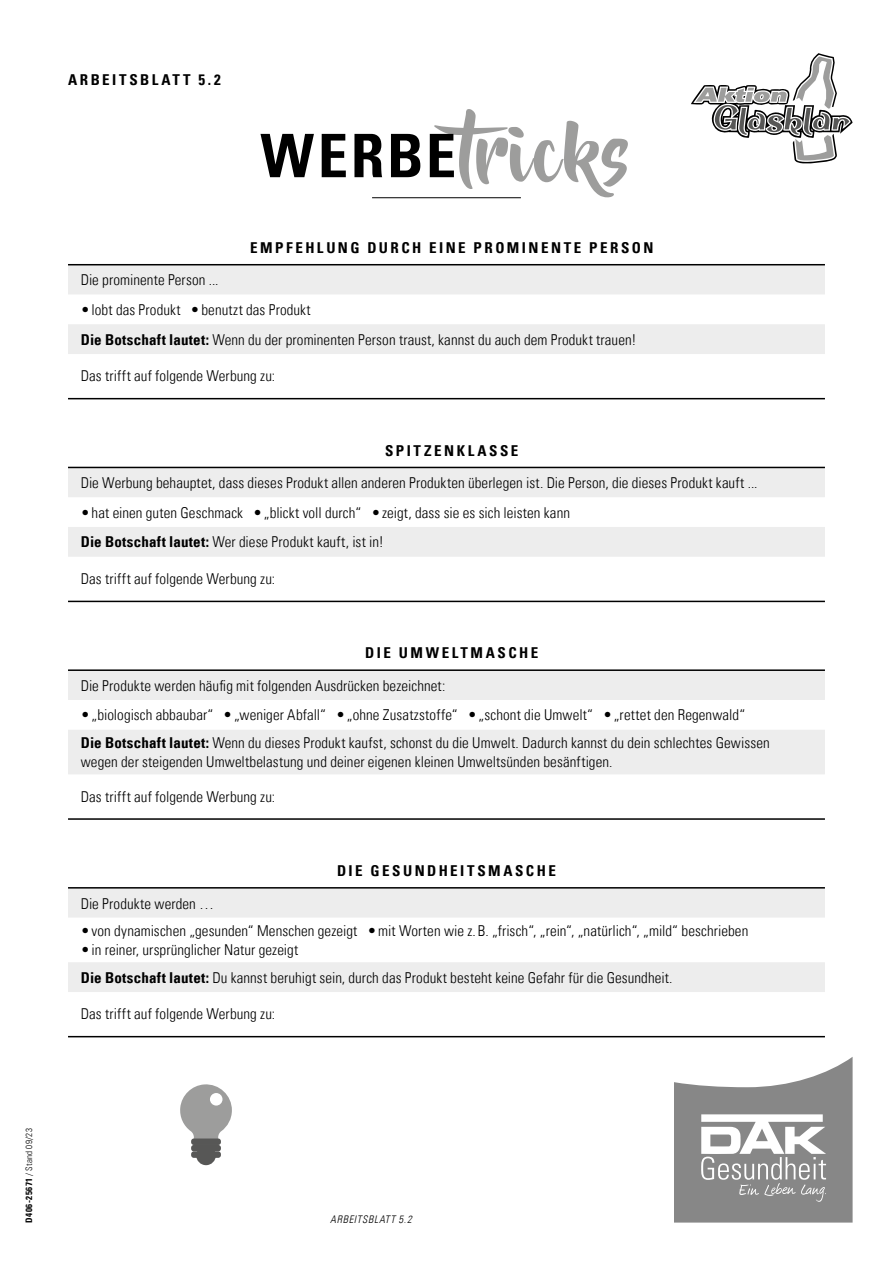
<style>
.page{position:relative;width:893px;height:1263px;background:#fff}
.page>*{position:absolute;margin:0;border:0;box-sizing:border-box;transform-origin:0 0}
.t1{font:78.75px "Beyond The Mountains";letter-spacing:.025em;color:#9d9d9c}
.t2{font:15px/27.9px "Univers Com 47 Light Cond";letter-spacing:.005em;color:#000}
.t3{font:15px "Univers Com 67 Bold Cond";letter-spacing:.165em;color:#000}
.t4{font:10.5px "Univers Com 47 Light Cond Obl";letter-spacing:.07em;color:#000}
.t5{font:9px "Univers Com 47 Light Cond";letter-spacing:.04em;color:#000}
.s1{font-family:"Univers Com 67 Bold Cond";font-size:60px;color:#000}
.s2{font-family:"Univers Com 67 Bold Cond"}
</style>
<div class="page">
<svg style="left:674px;top:1057px;width:179px;height:165px"></svg>
<svg style="left:691px;top:53px;width:162px;height:110px"></svg>
<svg style="left:68px;top:265px;width:757px;height:89px;fill:#ededed"></svg>
<hr style="left:68px;top:398px;width:757px;height:1px;background:#000">
<hr style="left:68px;top:264px;width:757px;height:1px;background:#000">
<svg style="left:68px;top:468px;width:757px;height:89px;fill:#ededed"></svg>
<hr style="left:68px;top:601px;width:757px;height:1px;background:#000">
<hr style="left:68px;top:467px;width:757px;height:1px;background:#000">
<svg style="left:68px;top:671px;width:757px;height:103px;fill:#ededed"></svg>
<hr style="left:68px;top:669px;width:757px;height:2px;background:#000">
<hr style="left:68px;top:818px;width:757px;height:2px;background:#000">
<svg style="left:68px;top:888px;width:757px;height:104px;fill:#ededed"></svg>
<hr style="left:68px;top:887px;width:757px;height:1px;background:#000">
<hr style="left:68px;top:1036px;width:757px;height:1px;background:#000">
<hr style="left:372px;top:197px;width:149px;height:1px;background:#000">
<svg style="left:180px;top:1084px;width:52px;height:54px"></svg>
<div style="left:191px;top:1138px;width:30px;height:7px;background:#575756;border-radius:3px"></div>
<div style="left:191px;top:1145px;width:30px;height:6px;background:#575756;border-radius:3px"></div>
<div style="left:191px;top:1151px;width:30px;height:7px;background:#575756;border-radius:3px"></div>
<div style="left:196px;top:1145px;width:20px;height:20px;background:#575756;border-radius:50%"></div>
<div style="left:210px;top:1093px;width:12px;height:12px;background:#fff;border-radius:50%"></div>
<p class="t3" style="left:68px;top:71px;width:154px">ARBEITSBLATT 5.2</p>
<h1 class="t1" style="left:261px;top:109px;width:372px"><span class="s1">WERBE</span>tricks</h1>
<p class="t3" style="left:250px;top:238px;width:405px">EMPFEHLUNG DURCH EINE PROMINENTE PERSON</p>
<p class="t2" style="left:81px;top:266px;width:139px">Die prominente Person ...</p>
<p class="t2" style="left:81px;top:295px;width:557px;line-height:29.7px">•lobt das Produkt •benutzt das Produkt<br><span class="s2">Die Botschaft lautet:</span> Wenn du der prominenten Person traust, kannst du auch dem Produkt trauen!</p>
<p class="t2" style="left:81px;top:362px;width:196px">Das trifft auf folgende Werbung zu:</p>
<p class="t3" style="left:385px;top:441px;width:135px">SPITZENKLASSE</p>
<p class="t2" style="left:81px;top:469px;width:678px">Die Werbung behauptet, dass dieses Produkt allen anderen Produkten überlegen ist. Die Person, die dieses Produkt kauft ...</p>
<p class="t2" style="left:81px;top:497px;width:491px;line-height:29.8px">•hat einen guten Geschmack •„blickt voll durch“ •zeigt, dass sie es sich leisten kann<br><span class="s2">Die Botschaft lautet:</span> Wer diese Produkt kauft, ist in!</p>
<p class="t2" style="left:81px;top:565px;width:196px">Das trifft auf folgende Werbung zu:</p>
<p class="t3" style="left:365px;top:644px;width:175px">DIE UMWELTMASCHE</p>
<p class="t2" style="left:81px;top:672px;width:366px">Die Produkte werden häufig mit folgenden Ausdrücken bezeichnet:</p>
<p class="t2" style="left:81px;top:701px;width:690px">•„biologisch abbaubar“ •„weniger Abfall“ •„ohne Zusatzstoffe“ •„schont die Umwelt“ •„rettet den Regenwald“<br><span class="s2">Die Botschaft lautet:</span> Wenn du dieses Produkt kaufst, schonst du die Umwelt. Dadurch kannst du dein schlechtes Gewissen</p>
<p class="t2" style="left:81px;top:748px;width:533px">wegen der steigenden Umweltbelastung und deiner eigenen kleinen Umweltsünden besänftigen.</p>
<p class="t2" style="left:81px;top:782px;width:196px">Das trifft auf folgende Werbung zu:</p>
<p class="t3" style="left:337px;top:861px;width:220px">DIE GESUNDHEITSMASCHE</p>
<p class="t2" style="left:81px;top:889px;width:135px">Die Produkte werden …</p>
<p class="t2" style="left:81px;top:917px;width:669px">•von dynamischen „gesunden“ Menschen gezeigt •mit Worten wie z.B. „frisch“, „rein“, „natürlich“, „mild“ beschrieben</p>
<p class="t2" style="left:81px;top:935px;width:593px">•in reiner, ursprünglicher Natur gezeigt<br><span class="s2">Die Botschaft lautet:</span> Du kannst beruhigt sein, durch das Produkt besteht keine Gefahr für die Gesundheit.</p>
<p class="t2" style="left:81px;top:1000px;width:196px">Das trifft auf folgende Werbung zu:</p>
<p class="t5" style="left:23px;top:1222px;width:96px;rotate:-90deg"><span class="s2">D406-25671</span> / Stand 09/23</p>
<p class="t4" style="left:330px;top:1212px;width:83px">ARBEITSBLATT 5.2</p>
</div>
